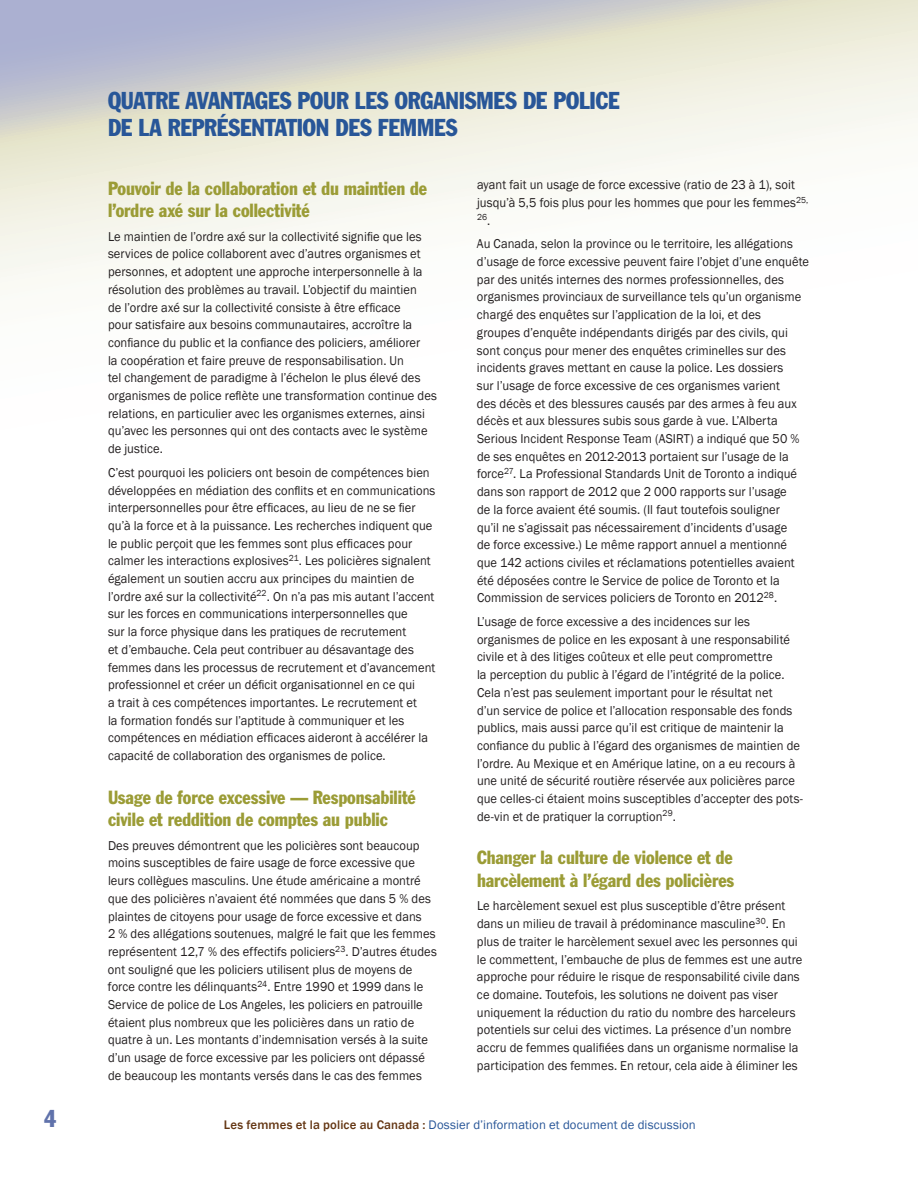
<style>
.page{position:relative;width:918px;height:1188px;background:#fff}
.page>*{position:absolute;margin:0;border:0;box-sizing:border-box;transform-origin:0 0}
.Heading_1{font:condensed 24px/27px "Franklin Gothic";letter-spacing:-.01em;color:#285698;scale:.95 1}
.t1{font:condensed 24px "Franklin Gothic";color:#6072ab;scale:.95 1}
.Heading_2{font:condensed 18.75px/22.5px "Franklin Gothic";letter-spacing:-.005em;color:#9b9c36;scale:.95 1}
.text{font:13.2px/17.7px "Franklin Gothic";letter-spacing:.005em;color:#231f20;scale:.95 1}
.t2{font:12.75px "Franklin Gothic";letter-spacing:.005em;color:#285698}
.text-2{font:9px "Franklin Gothic";color:#231f20;scale:.95 1}
.s1{font-size:13.2px}
.s2{font-weight:500;color:#643613}
</style>
<div class="page">
<svg style="left:0;top:0;width:918px;height:291px"></svg>
<p class="Heading_1" style="left:108px;top:86px;width:540px">QUATRE AVANTAGES POUR LES ORGANISMES DE POLICE<br>DE LA REPRÉSENTATION DES FEMMES</p>
<p class="Heading_2" style="left:108px;top:176px;width:337px">Pouvoir de la collaboration et du maintien de l’ordre axé sur la collectivité</p>
<p class="text" style="left:108px;top:228px;width:348px">Le maintien de l’ordre axé sur la collectivité signifie que les services de police collaborent avec d’autres organismes et personnes, et adoptent une approche interpersonnelle à la résolution des problèmes au travail. L’objectif du maintien<br>de l’ordre axé sur la collectivité consiste à être efficace<br>pour satisfaire aux besoins communautaires, accroître la confiance du public et la confiance des policiers, améliorer<br>la coopération et faire preuve de responsabilisation. Un<br>tel changement de paradigme à l’échelon le plus élevé des organismes de police reflète une transformation continue des relations, en particulier avec les organismes externes, ainsi qu’avec les personnes qui ont des contacts avec le système de justice.</p>
<p class="text" style="left:108px;top:464px;width:346px">C’est pourquoi les policiers ont besoin de compétences bien développées en médiation des conflits et en communications interpersonnelles pour être efficaces, au lieu de ne se fier qu’à la force et à la puissance. Les recherches indiquent que le public perçoit que les femmes sont plus efficaces pour calmer les interactions explosives<sup>21</sup>. Les policières signalent également un soutien accru aux principes du maintien de l’ordre axé sur la collectivité<sup>22</sup>. On n’a pas mis autant l’accent sur les forces en communications interpersonnelles que<br>sur la force physique dans les pratiques de recrutement<br>et d’embauche. Cela peut contribuer au désavantage des femmes dans les processus de recrutement et d’avancement professionnel et créer un déficit organisationnel en ce qui<br>a trait à ces compétences importantes. Le recrutement et<br>la formation fondés sur l’aptitude à communiquer et les compétences en médiation efficaces aideront à accélérer la capacité de collaboration des organismes de police.</p>
<p class="Heading_2" style="left:108px;top:785px;width:325px">Usage de force excessive — Responsabilité civile et reddition de comptes au public</p>
<p class="text" style="left:108px;top:837px;width:348px">Des preuves démontrent que les policières sont beaucoup moins susceptibles de faire usage de force excessive que leurs collègues masculins. Une étude américaine a montré que des policières n’avaient été nommées que dans 5 % des plaintes de citoyens pour usage de force excessive et dans<br>2 % des allégations soutenues, malgré le fait que les femmes représentent 12,7 % des effectifs policiers<sup>23</sup>. D’autres études ont souligné que les policiers utilisent plus de moyens de force contre les délinquants<sup>24</sup>. Entre 1990 et 1999 dans le Service de police de Los Angeles, les policiers en patrouille étaient plus nombreux que les policières dans un ratio de quatre à un. Les montants d’indemnisation versés à la suite d’un usage de force excessive par les policiers ont dépassé de beaucoup les montants versés dans le cas des femmes</p>
<p class="text" style="left:477px;top:176px;width:350px">ayant fait un usage de force excessive (ratio de 23 à 1), soit jusqu’à 5,5 fois plus pour les hommes que pour les femmes<sup>25,</sup></p>
<p class="text-2" style="left:477px;top:212px;width:16px">26<span class="s1">.</span></p>
<p class="text" style="left:477px;top:235px;width:351px">Au Canada, selon la province ou le territoire, les allégations d’usage de force excessive peuvent faire l’objet d’une enquête par des unités internes des normes professionnelles, des organismes provinciaux de surveillance tels qu’un organisme chargé des enquêtes sur l’application de la loi, et des<br>groupes d’enquête indépendants dirigés par des civils, qui sont conçus pour mener des enquêtes criminelles sur des incidents graves mettant en cause la police. Les dossiers<br>sur l’usage de force excessive de ces organismes varient<br>des décès et des blessures causés par des armes à feu aux décès et aux blessures subis sous garde à vue. L’Alberta Serious Incident Response Team (ASIRT) a indiqué que 50 % de ses enquêtes en 2012-2013 portaient sur l’usage de la force<sup>27</sup>. La Professional Standards Unit de Toronto a indiqué dans son rapport de 2012 que 2 000 rapports sur l’usage<br>de la force avaient été soumis. (Il faut toutefois souligner<br>qu’il ne s’agissait pas nécessairement d’incidents d’usage<br>de force excessive.) Le même rapport annuel a mentionné que 142 actions civiles et réclamations potentielles avaient été déposées contre le Service de police de Toronto et la Commission de services policiers de Toronto en 2012<sup>28</sup>.</p>
<p class="text" style="left:477px;top:613px;width:345px">L’usage de force excessive a des incidences sur les organismes de police en les exposant à une responsabilité civile et à des litiges coûteux et elle peut compromettre<br>la perception du public à l’égard de l’intégrité de la police.<br>Cela n’est pas seulement important pour le résultat net<br>d’un service de police et l’allocation responsable des fonds publics, mais aussi parce qu’il est critique de maintenir la confiance du public à l’égard des organismes de maintien de l’ordre. Au Mexique et en Amérique latine, on a eu recours à une unité de sécurité routière réservée aux policières parce que celles-ci étaient moins susceptibles d’accepter des pots&shy;de-vin et de pratiquer la corruption<sup>29</sup>.</p>
<p class="Heading_2" style="left:477px;top:846px;width:272px">Changer la culture de violence et de harcèlement à l’égard des policières</p>
<p class="text" style="left:477px;top:897px;width:344px">Le harcèlement sexuel est plus susceptible d’être présent dans un milieu de travail à prédominance masculine<sup>30</sup>. En plus de traiter le harcèlement sexuel avec les personnes qui le commettent, l’embauche de plus de femmes est une autre approche pour réduire le risque de responsabilité civile dans ce domaine. Toutefois, les solutions ne doivent pas viser uniquement la réduction du ratio du nombre des harceleurs potentiels sur celui des victimes. La présence d’un nombre accru de femmes qualifiées dans un organisme normalise la participation des femmes. En retour, cela aide à éliminer les</p>
<h1 class="t1" style="left:44px;top:1104px;width:14px">4</h1>
<p class="t2" style="left:224px;top:1116px;width:473px"><span class="s2">Les femmes et la police au Canada :</span> Dossier d’information et document de discussion</p>
</div>
